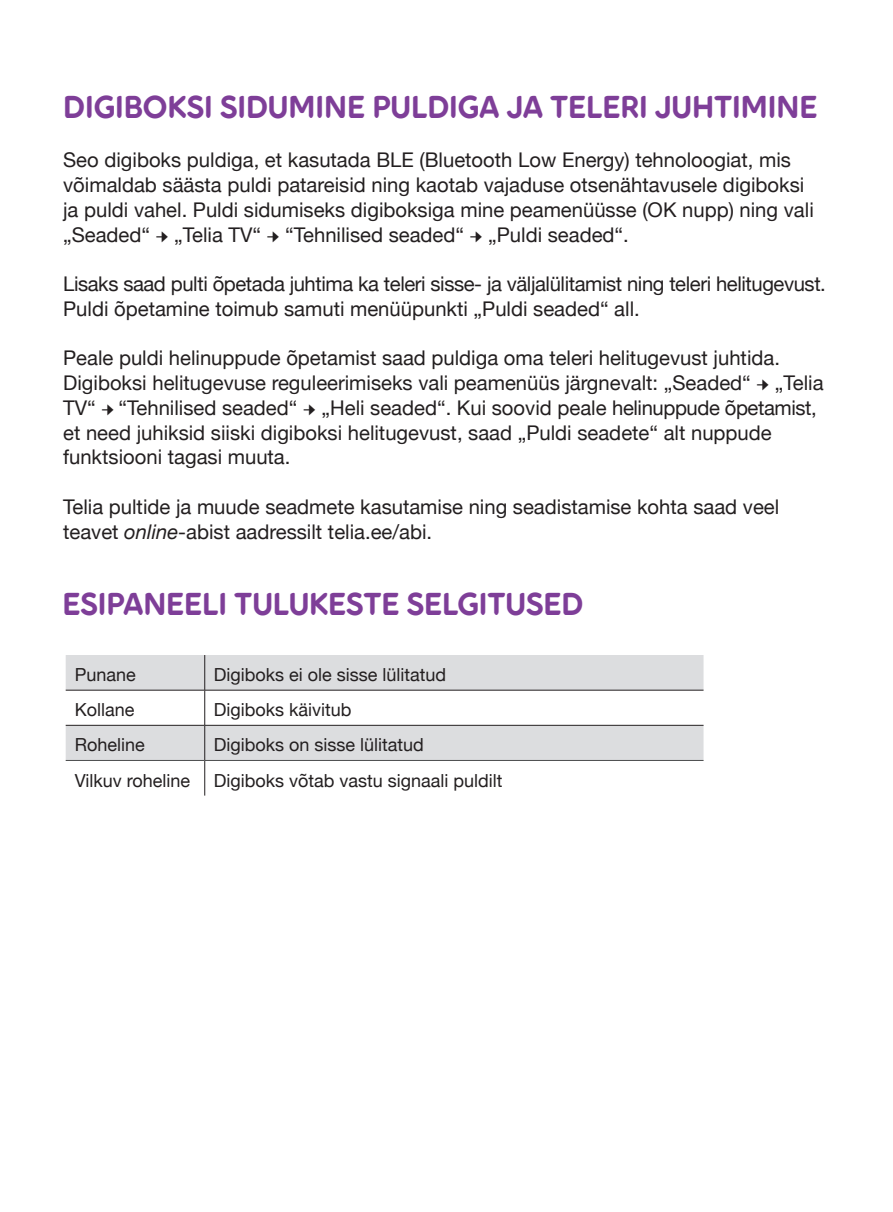
<style>
.page{position:relative;width:893px;height:1212px;background:#fff}
.page>*{position:absolute;margin:0;border:0;box-sizing:border-box;transform-origin:0 0}
.t1{font:31.5px "Pebble";color:#7e3e98}
.t2{font:20.25px/24.8px "Helvetica Neue";color:#231f20}
.t3{font:20.25px/24.8px "Helvetica Neue";letter-spacing:-.02em;color:#231f20}
.t4{font:18px "Helvetica Neue";color:#231f20}
.s1{font-family:"Minion Pro";font-weight:700}
.s2{font-style:italic}
</style>
<div class="page">
<svg style="left:66px;top:655px;width:637px;height:105px;fill:#dcdddf"></svg>
<hr style="left:204px;top:655px;width:1px;height:35px;background:#231f20">
<hr style="left:66px;top:690px;width:139px;height:1px;background:#231f20">
<hr style="left:205px;top:690px;width:498px;height:1px;background:#231f20">
<hr style="left:204px;top:690px;width:1px;height:35px;background:#231f20">
<hr style="left:66px;top:725px;width:139px;height:1px;background:#231f20">
<hr style="left:205px;top:725px;width:498px;height:1px;background:#231f20">
<hr style="left:204px;top:725px;width:1px;height:35px;background:#231f20">
<hr style="left:204px;top:761px;width:1px;height:34px;background:#231f20">
<hr style="left:66px;top:760px;width:139px;height:1px;background:#4b4c4d">
<hr style="left:205px;top:760px;width:498px;height:1px;background:#4b4c4d">
<h1 class="t1" style="left:63px;top:87px;width:756px">DIGIBOKSI SIDUMINE PULDIGA JA TELERI JUHTIMINE</h1>
<p class="t2" style="left:63px;top:149px;width:752px">Seo digiboks puldiga, et kasutada BLE (Bluetooth Low Energy) tehnoloogiat, mis võimaldab säästa puldi patareisid ning kaotab vajaduse otsenähtavusele digiboksi ja puldi vahel. Puldi sidumiseks digiboksiga mine peamenüüsse (OK nupp) ning vali „Seaded“ <span class="s1">→</span> „Telia TV“ <span class="s1">→</span> “Tehnilised seaded“ <span class="s1">→</span> „Puldi seaded“.</p>
<p class="t3" style="left:63px;top:273px;width:764px">Lisaks saad pulti õpetada juhtima ka teleri sisse- ja väljalülitamist ning teleri helitugevust.<br>Puldi õpetamine toimub samuti menüüpunkti „Puldi seaded“ all.</p>
<p class="t2" style="left:63px;top:347px;width:762px">Peale puldi helinuppude õpetamist saad puldiga oma teleri helitugevust juhtida.<br>Digiboksi helitugevuse reguleerimiseks vali peamenüüs järgnevalt: „Seaded“ <span class="s1">→</span> „Telia TV“ <span class="s1">→</span> “Tehnilised seaded“ <span class="s1">→</span> „Heli seaded“. Kui soovid peale helinuppude õpetamist, et need juhiksid siiski digiboksi helitugevust, saad „Puldi seadete“ alt nuppude funktsiooni tagasi muuta.</p>
<p class="t2" style="left:63px;top:495px;width:718px">Telia pultide ja muude seadmete kasutamise ning seadistamise kohta saad veel teavet <span class="s2">online</span>-abist aadressilt telia.ee/abi.</p>
<h1 class="t1" style="left:63px;top:585px;width:522px">ESIPANEELI TULUKESTE SELGITUSED</h1>
<p class="t4" style="left:75px;top:662px;width:63px">Punane</p>
<p class="t4" style="left:214px;top:662px;width:234px">Digiboks ei ole sisse lülitatud</p>
<p class="t4" style="left:75px;top:697px;width:61px">Kollane</p>
<p class="t4" style="left:214px;top:697px;width:139px">Digiboks käivitub</p>
<p class="t4" style="left:75px;top:732px;width:72px">Roheline</p>
<p class="t4" style="left:214px;top:732px;width:212px">Digiboks on sisse lülitatud</p>
<p class="t4" style="left:75px;top:767px;width:117px">Vilkuv roheline</p>
<p class="t4" style="left:214px;top:767px;width:290px">Digiboks võtab vastu signaali puldilt</p>
</div>
